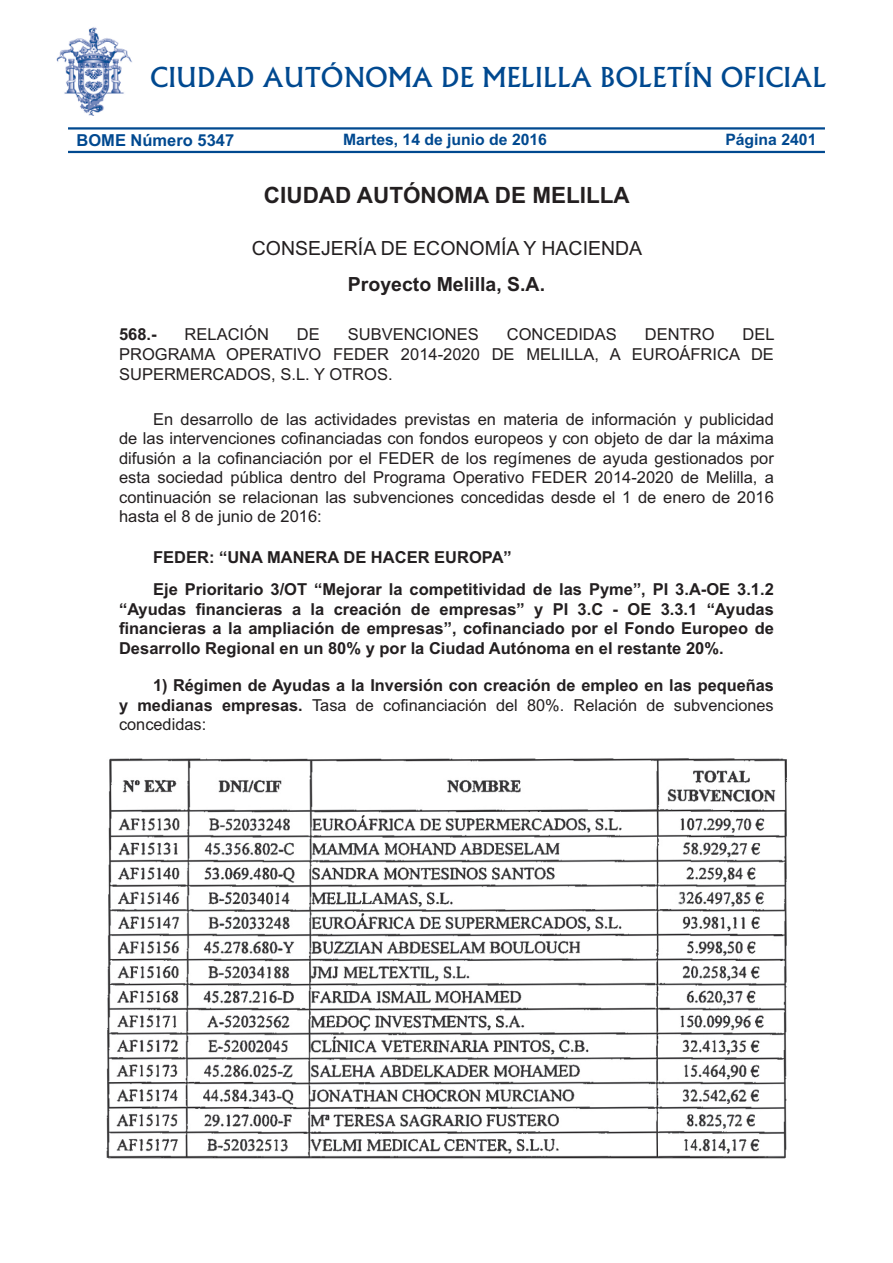
<style>
.page{position:relative;width:893px;height:1263px;background:#fff}
.page>*{position:absolute;margin:0;border:0;box-sizing:border-box;transform-origin:0 0}
.t1{font:500 26.25px "Albertus";color:#004990}
.t2{font:700 22.5px "Arial";color:#231f20}
.t3{font:19.5px "Arial";color:#231f20}
.t4{font:700 19.5px "Arial";color:#231f20}
.t5{font:16.5px/19.5px "Arial";color:#231f20;text-align:justify}
.t6{font:700 16.5px/19.5px "Arial";color:#231f20;text-align:justify}
.t7{font:700 16.5px "Arial";color:#004990}
.t8{font:700 15.75px "Arial";color:#004990}
.s1{font-size:15.15px}
.s2{font-weight:400}
</style>
<div class="page">
<hr style="left:68px;top:127px;width:757px;height:3px;background:#004990">
<hr style="left:68px;top:151px;width:757px;height:2px;background:#004990">
<img style="left:56px;top:27px;width:76px;height:89px">
<img style="left:106px;top:758px;width:681px;height:401px">
<h1 class="t1" style="left:150px;top:62px;width:678px">CIUDAD AUTÓNOMA DE MELILLA BOLETÍN OFICIAL</h1>
<p class="t7" style="left:77px;top:134px;width:159px">BOME Número 5347</p>
<p class="t8" style="left:343px;top:134px;width:205px">Martes, 14 de junio de 2016</p>
<p class="t8" style="left:725px;top:134px;width:93px">Pá<span class="s1">g</span>ina 2401</p>
<h2 class="t2" style="left:264px;top:187px;width:367px">CIUDAD AUTÓNOMA DE MELILLA</h2>
<p class="t3" style="left:252px;top:241px;width:392px">CONSEJERÍA DE ECONOMÍA Y HACIENDA</p>
<p class="t4" style="left:348px;top:277px;width:199px">Proyecto Melilla, S.A.</p>
<p class="t6" style="left:119px;top:326px;width:39px">568.-</p>
<p class="t5" style="left:185px;top:326px;width:86px">RELACIÓN</p>
<p class="t5" style="left:297px;top:326px;width:24px">DE</p>
<p class="t5" style="left:348px;top:326px;width:133px">SUBVENCIONES</p>
<p class="t5" style="left:507px;top:326px;width:112px">CONCEDIDAS</p>
<p class="t5" style="left:645px;top:326px;width:71px">DENTRO</p>
<p class="t5" style="left:119px;top:326px;width:657px;text-indent:623px">DEL PROGRAMA OPERATIVO FEDER 2014-2020 DE MELILLA, A EUROÁFRICA DE SUPERMERCADOS, S.L. Y OTROS.</p>
<p class="t5" style="left:119px;top:411px;width:656px;text-indent:34px">En desarrollo de las actividades previstas en materia de información y publicidad de las intervenciones cofinanciadas con fondos europeos y con objeto de dar la máxima difusión a la cofinanciación por el FEDER de los regímenes de ayuda gestionados por esta sociedad pública dentro del Programa Operativo FEDER 2014-2020 de Melilla, a continuación se relacionan las subvenciones concedidas desde el 1 de enero de 2016 hasta el 8 de junio de 2016:</p>
<p class="t6" style="left:153px;top:543px;width:622px;line-height:32.2px">FEDER: “UNA MANERA DE HACER EUROPA”<br>Eje Prioritario 3/OT “Mejorar la competitividad de las Pyme”, PI 3.A-OE 3.1.2</p>
<p class="t6" style="left:119px;top:601px;width:656px">“Ayudas financieras a la creación de empresas” y PI 3.C - OE 3.3.1 “Ayudas financieras a la ampliación de empresas”, cofinanciado por el Fondo Europeo de Desarrollo Regional en un 80% y por la Ciudad Autónoma en el restante 20%.</p>
<p class="t6" style="left:119px;top:677px;width:656px;text-indent:34px">1) Régimen de Ayudas a la Inversión con creación de empleo en las pequeñas y medianas empresas. <span class="s2">Tasa de cofinanciación del 80%. Relación de subvenciones concedidas:</span></p>
</div>
